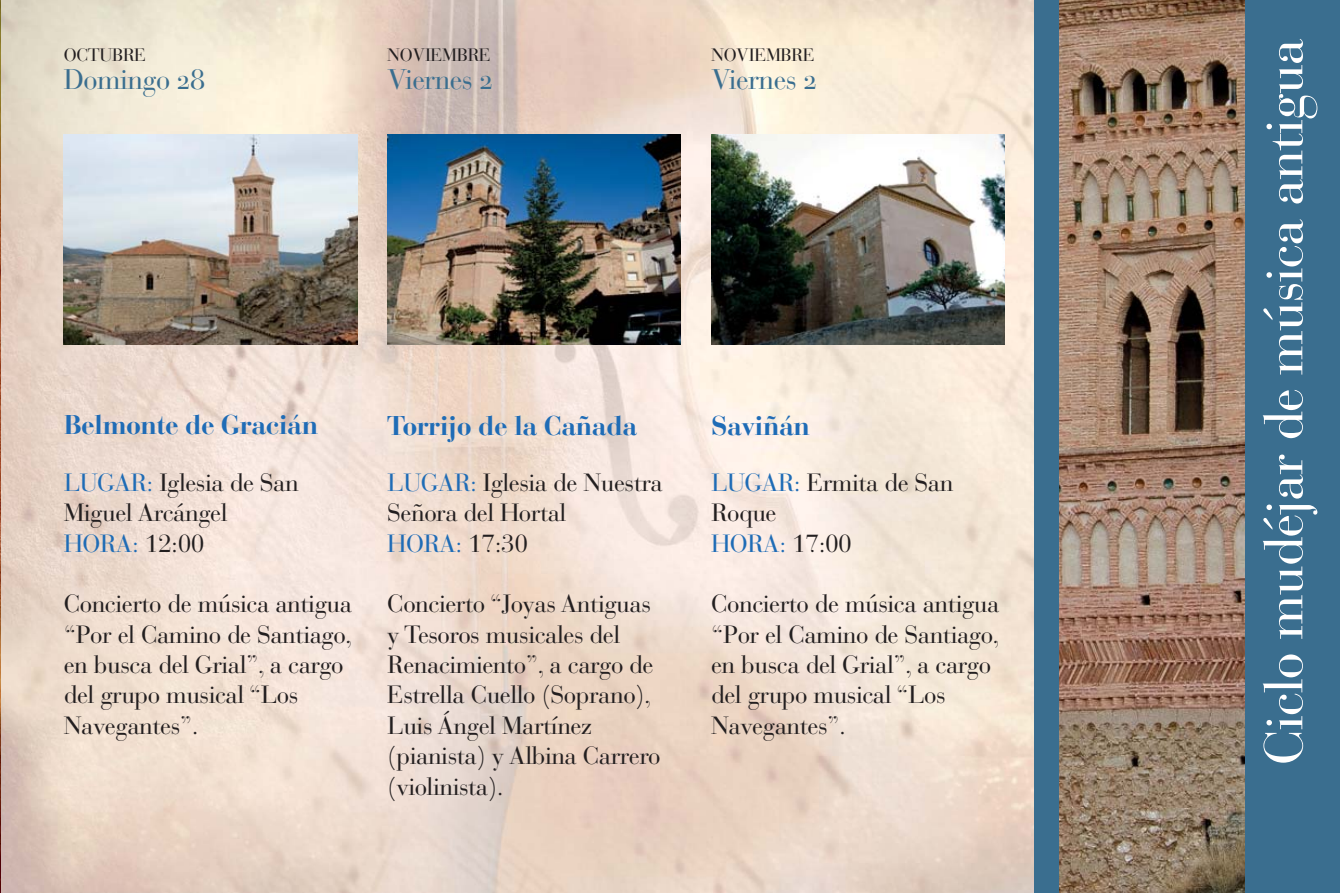
<style>
.page{position:relative;width:1340px;height:893px;background:#fff}
.page>*{position:absolute;margin:0;border:0;box-sizing:border-box;transform-origin:0 0}
.t1{font:54px "Bauer Bodoni Roman Os F";letter-spacing:-.02em;color:#fff}
.t2{font:28.12px "Bauer Bodoni Roman Os F";letter-spacing:-.02em;color:#3a6e8f}
.t3{font:27px "Bauer Bodoni Bold Os F";letter-spacing:-.02em;color:#1f6cb6}
.t4{font:24.75px/30.4px "Bauer Bodoni Std";letter-spacing:-.02em;color:#231f20}
.t5{font:18px "Bauer Bodoni Roman Os F";letter-spacing:-.02em;color:#231f20}
.s1{color:#1f6cb6}
</style>
<div class="page">
<img style="left:0;top:0;width:479px;height:893px">
<img style="left:479px;top:0;width:555px;height:757px">
<img style="left:1058px;top:0;width:187px;height:893px">
<div style="left:1034px;top:0;width:24px;height:893px;background:#3a6e8f"></div>
<div style="left:1245px;top:0;width:94px;height:893px;background:#3a6e8f"></div>
<img style="left:64px;top:135px;width:293px;height:209px">
<img style="left:387px;top:135px;width:293px;height:209px">
<img style="left:711px;top:135px;width:293px;height:209px">
<p class="t5" style="left:64px;top:44px;width:84px">OCTUBRE</p>
<p class="t2" style="left:64px;top:62px;width:143px">Domingo 28</p>
<p class="t5" style="left:387px;top:44px;width:105px">NOVIEMBRE</p>
<p class="t2" style="left:387px;top:62px;width:107px">Viernes 2</p>
<p class="t5" style="left:711px;top:44px;width:105px">NOVIEMBRE</p>
<p class="t2" style="left:711px;top:62px;width:107px">Viernes 2</p>
<p class="t3" style="left:64px;top:409px;width:256px">Belmonte de Gracián</p>
<p class="t4" style="left:64px;top:469px;width:236px"><span class="s1">LUGAR:</span> Iglesia de San<br>Miguel Arcángel<br><span class="s1">HORA:</span> 12:00</p>
<p class="t4" style="left:64px;top:591px;width:290px">Concierto de música antigua “Por el Camino de Santiago, en busca del Grial”, a cargo del grupo musical “Los<br>Navegantes”.</p>
<p class="t3" style="left:387px;top:409px;width:251px">Torrijo de la Cañada</p>
<p class="t4" style="left:387px;top:469px;width:277px"><span class="s1">LUGAR:</span> Iglesia de Nuestra<br>Señora del Hortal<br><span class="s1">HORA:</span> 17:30</p>
<p class="t4" style="left:387px;top:591px;width:275px">Concierto “Joyas Antiguas y Tesoros musicales del<br>Renacimiento”, a cargo de<br>Estrella Cuello (Soprano),<br>Luis Ángel Martínez (pianista) y Albina Carrero (violinista).</p>
<p class="t3" style="left:711px;top:409px;width:100px">Saviñán</p>
<p class="t4" style="left:711px;top:469px;width:244px"><span class="s1">LUGAR:</span> Ermita de San<br>Roque<br><span class="s1">HORA:</span> 17:00</p>
<p class="t4" style="left:711px;top:591px;width:290px">Concierto de música antigua “Por el Camino de Santiago, en busca del Grial”, a cargo del grupo musical “Los<br>Navegantes”.</p>
<h1 class="t1" style="left:1251px;top:765px;width:728px;rotate:-90deg">Ciclo mudéjar de música antigua</h1>
</div>
